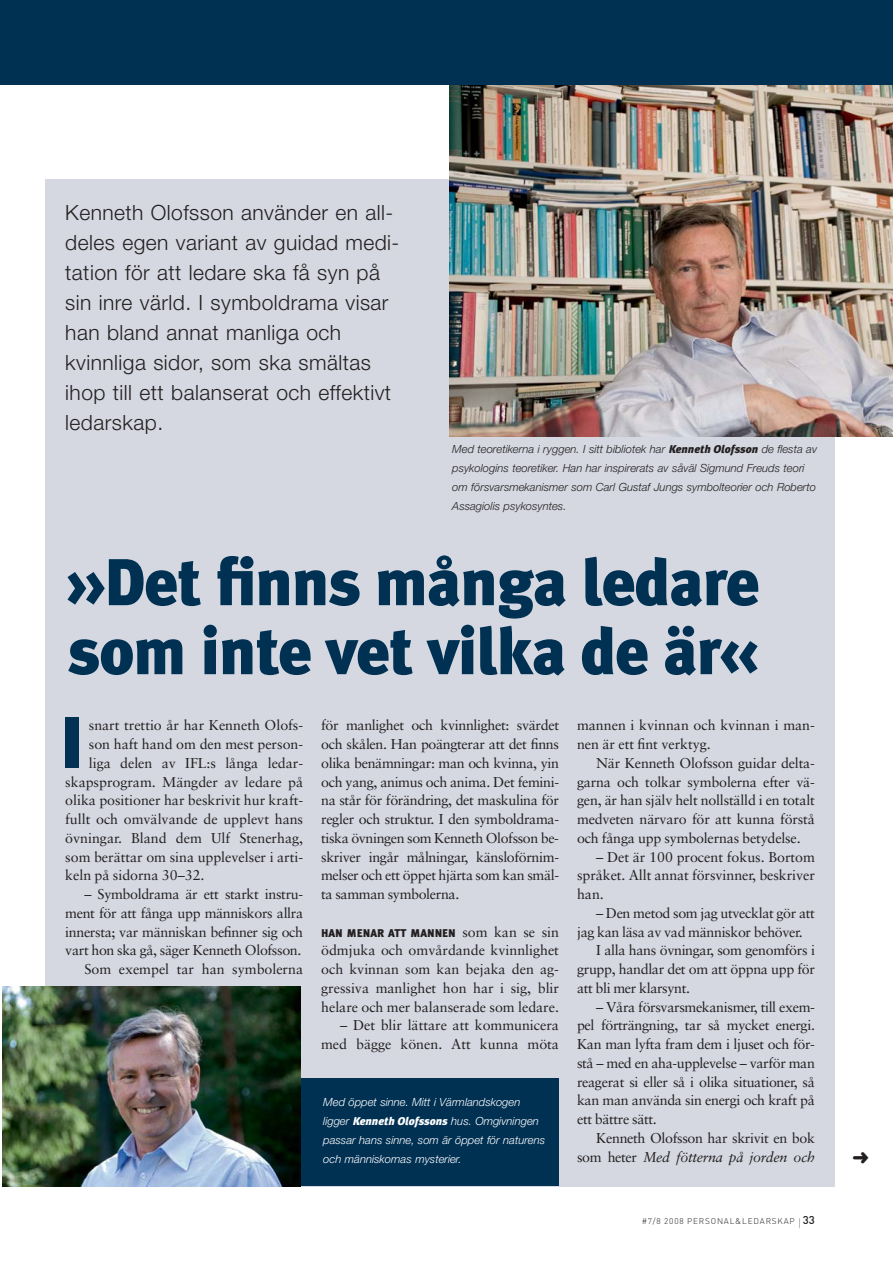
<style>
.page{position:relative;width:893px;height:1263px;background:#fff}
.page>*{position:absolute;margin:0;border:0;box-sizing:border-box;transform-origin:0 0}
.t1{font:900 72px "Meta Plus";color:#003153}
.t2{font:900 66px/69px "Meta Plus";letter-spacing:-.015em;color:#003153}
.t3{font:300 21px/30px "Helvetica Neue";letter-spacing:.02em;color:#231f20}
.t4{font:14.25px/18.8px "Sabon";letter-spacing:-.005em;color:#231f20;text-align:justify}
.t5{font:14.25px/18.8px "Sabon";letter-spacing:-.025em;color:#231f20;text-align:right}
.t6{font:italic 300 11.25px/18.8px "Helvetica Neue";color:#231f20}
.t7{font:italic 300 11.25px/18.8px "Helvetica Neue";color:#fff}
.t8{font:900 11.25px "Meta Plus";letter-spacing:-.005em;color:#231f20}
.t9{font:300 8.25px "DIN";letter-spacing:.1em;color:#231f20}
.s1{font-family:"Meta Plus";font-weight:900}
.s2{font-family:"Sabon";font-weight:400;font-size:14.25px}
.s3{font-style:italic}
.s4{font-family:"Helvetica Neue";font-weight:200;font-size:13.2px}
.s5{font-weight:500;font-size:11.25px}
</style>
<div class="page">
<div style="left:45px;top:179px;width:790px;height:1007px;background:#d5d8e1"></div>
<img style="left:450px;top:85px;width:443px;height:352px">
<div style="left:0;top:0;width:893px;height:85px;background:#003153"></div>
<div style="left:248px;top:1078px;width:310px;height:108px;background:#003153"></div>
<img style="left:3px;top:986px;width:297px;height:200px">
<p class="t3" style="left:65px;top:199px;width:336px">Kenneth Olofsson använder en all&shy;deles egen variant av guidad medi&shy;tation för att ledare ska få syn på sin inre värld. I symboldrama visar han bland annat manliga och kvinnliga sidor, som ska smältas ihop till ett balanserat och effektivt ledarskap.</p>
<p class="t6" style="left:452px;top:441px;width:367px">Med teoretikerna i ryggen. I sitt bibliotek har <span class="s1">Kenneth Olofsson</span> de flesta av psykologins teoretiker. Han har inspirerats av såväl Sigmund Freuds teori om försvarsmekanismer som Carl Gustaf Jungs symbolteorier och Roberto Assagiolis psykosyntes.</p>
<h2 class="t2" style="left:68px;top:551px;width:694px">»Det finns många ledare som inte vet vilka de är«</h2>
<h1 class="t1" style="left:59px;top:708px;width:26px">I</h1>
<p class="t4" style="left:89px;top:717px;width:216px">snart trettio år har Kenneth Olofs-</p>
<p class="t4" style="left:89px;top:736px;width:216px">son haft hand om den mest person-</p>
<p class="t4" style="left:89px;top:755px;width:216px">liga delen av IFL:s långa ledar-</p>
<p class="t4" style="left:65px;top:773px;width:239px">skapsprogram. Mängder av ledare på</p>
<p class="t4" style="left:65px;top:792px;width:239px">olika positioner har beskrivit hur kraft-</p>
<p class="t4" style="left:65px;top:811px;width:239px">fullt och omvälvande de upplevt hans</p>
<p class="t4" style="left:65px;top:830px;width:239px">övningar. Bland dem Ulf Stenerhag,</p>
<p class="t4" style="left:65px;top:848px;width:239px">som berättar om sina upplevelser i arti-</p>
<p class="t4" style="left:65px;top:867px;width:141px">keln på sidorna 30–32.</p>
<p class="t5" style="left:65px;top:886px;width:239px">– Symboldrama är ett starkt instru&shy;ment för att fånga upp människors allra innersta; var människan befinner sig och vart hon ska gå, säger Kenneth Olofsson.<br>Som exempel tar han symbolerna</p>
<p class="t4" style="left:321px;top:717px;width:239px">för manlighet och kvinnlighet: svärdet och skålen. Han poängterar att det finns olika benämningar: man och kvinna, yin och yang, animus och anima. Det femini&shy;na står för förändring, det maskulina för regler och struktur. I den symboldrama&shy;tiska övningen som Kenneth Olofsson be&shy;skriver ingår målningar, känsloförnim&shy;melser och ett öppet hjärta som kan smäl&shy;ta samman symbolerna.</p>
<p class="t8" style="left:321px;top:927px;width:239px">HAN MENAR ATT MANNEN <span class="s2">som kan se sin</span></p>
<p class="t4" style="left:321px;top:942px;width:239px">ödmjuka och omvårdande kvinnlighet och kvinnan som kan bejaka den ag&shy;gressiva manlighet hon har i sig, blir helare och mer balanserade som ledare.</p>
<p class="t4" style="left:321px;top:1017px;width:239px;text-align:right">– Det blir lättare att kommunicera med bägge könen. Att kunna möta</p>
<p class="t7" style="left:323px;top:1094px;width:223px">Med öppet sinne. Mitt i Värmlandskogen ligger <span class="s1">Kenneth Olofssons</span> hus. Omgivningen passar hans sinne, som är öppet för naturens och människornas mysterier.</p>
<p class="t4" style="left:577px;top:717px;width:239px">mannen i kvinnan och kvinnan i man&shy;nen är ett fint verktyg.</p>
<p class="t4" style="left:577px;top:755px;width:239px;text-indent:19px">När Kenneth Olofsson guidar delta&shy;garna och tolkar symbolerna efter vä&shy;gen, är han själv helt nollställd i en totalt medveten närvaro för att kunna förstå och fånga upp symbolernas betydelse.</p>
<p class="t4" style="left:577px;top:848px;width:239px;text-indent:19px">– Det är 100 procent fokus. Bortom språket. Allt annat försvinner, beskriver han.</p>
<p class="t5" style="left:596px;top:905px;width:220px">– Den metod som jag utvecklat gör att</p>
<p class="t5" style="left:577px;top:923px;width:227px">jag kan läsa av vad människor behöver.</p>
<p class="t5" style="left:596px;top:942px;width:220px">I alla hans övningar, som genomförs i</p>
<p class="t5" style="left:577px;top:961px;width:239px">grupp, handlar det om att öppna upp för</p>
<p class="t5" style="left:577px;top:980px;width:115px">att bli mer klarsynt.</p>
<p class="t4" style="left:577px;top:998px;width:239px;text-indent:19px">– Våra försvarsmekanismer, till exem&shy;pel förträngning, tar så mycket energi.<br>Kan man lyfta fram dem i ljuset och för&shy;stå – med en aha-upplevelse – varför man reagerat si eller så i olika situationer, så kan man använda sin energi och kraft på ett bättre sätt.</p>
<p class="t5" style="left:577px;top:1130px;width:239px">Kenneth Olofsson har skrivit en bok som heter <span class="s3">Med fötterna på jorden och</span></p>
<p class="t9" style="left:642px;top:1218px;width:175px">#7/8 2008 PERSONAL&amp;LEDARSKAP <span class="s4">|</span><span class="s5">33</span></p>
</div>
